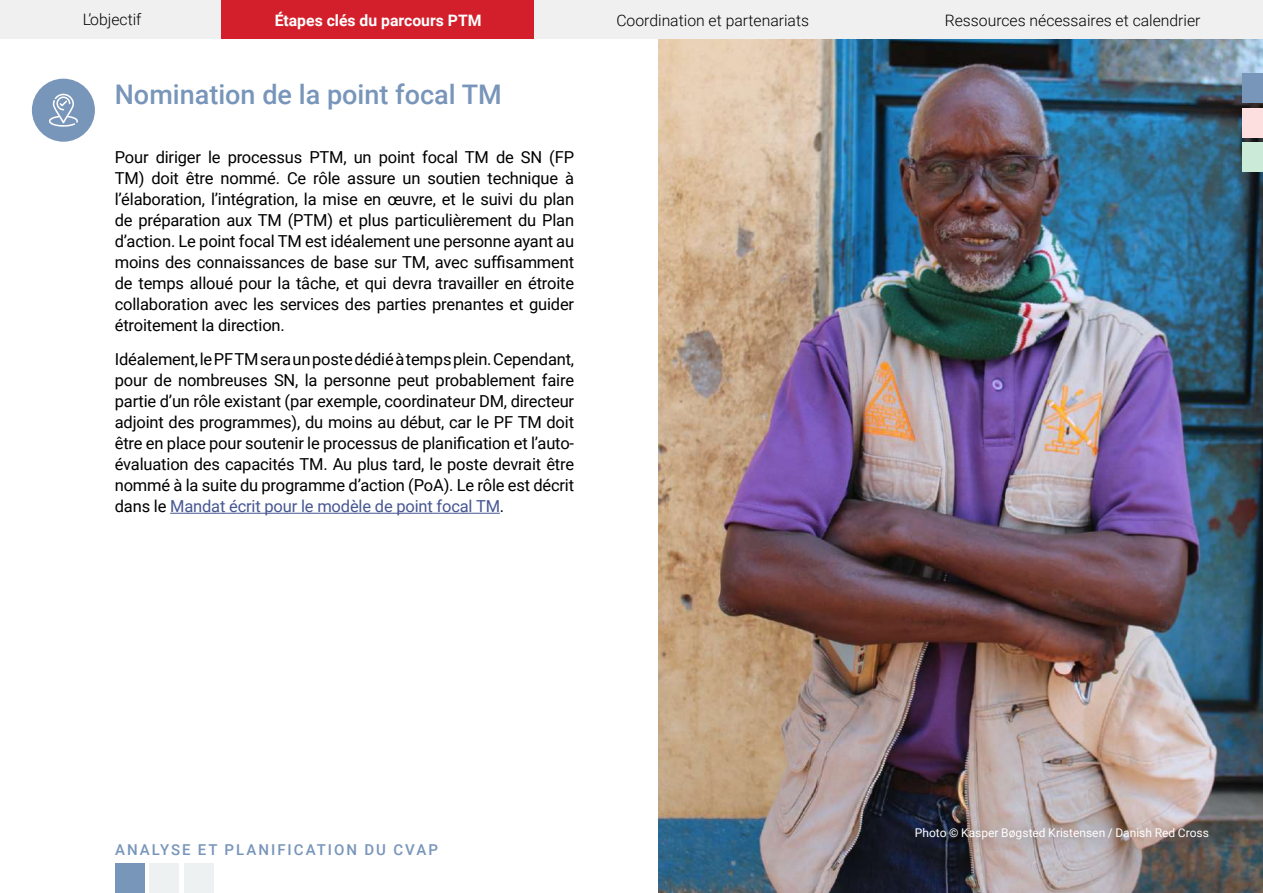
<style>
.page{position:relative;width:1263px;height:893px;background:#fff}
.page>*{position:absolute;margin:0;border:0;box-sizing:border-box;transform-origin:0 0}
.t1{font:500 27px "Roboto";color:#7895ba}
.t2{font:16.5px/21px "Roboto";letter-spacing:-.01em;color:#000;text-align:justify}
.t3{font:300 15.75px "Roboto";color:#000}
.t4{font:700 15.75px "Roboto";color:#fff}
.t5{font:500 15px "Roboto";letter-spacing:.135em;color:#7895ba}
.t6{font:12px "Roboto";color:#fff}
.s1{color:#465792}
</style>
<div class="page">
<img style="left:659px;top:39px;width:604px;height:854px">
<hr style="left:170px;top:513px;width:330px;height:1px;background:#465792">
<div style="left:0;top:0;width:1263px;height:39px;background:#f0f0f0"></div>
<div style="left:221px;top:0;width:313px;height:39px;background:#d31f2b"></div>
<div style="left:1242px;top:143px;width:21px;height:29px;background:#ccead8"></div>
<div style="left:1242px;top:73px;width:21px;height:30px;background:#7895ba"></div>
<div style="left:1242px;top:108px;width:21px;height:29px;background:#fcdfde"></div>
<div style="left:905px;top:818px;width:320px;height:37px;background:#000;opacity:.3"></div>
<div style="left:115px;top:864px;width:29px;height:29px;background:#7895ba"></div>
<div style="left:150px;top:864px;width:29px;height:29px;background:#eef1f2"></div>
<div style="left:184px;top:864px;width:30px;height:29px;background:#eef1f2"></div>
<div style="left:32px;top:79px;width:63px;height:63px;background:#7895ba;border-radius:50%"></div>
<svg style="left:49px;top:93px;width:29px;height:34px"></svg>
<p class="t3" style="left:83px;top:8px;width:60px">’Lobjectif</p>
<p class="t4" style="left:275px;top:10px;width:208px">Étapes clés du parcours PTM</p>
<h1 class="t1" style="left:115px;top:76px;width:388px">Nomination de la point focal TM</h1>
<p class="t2" style="left:115px;top:146px;width:461px">Pour diriger le processus PTM, un point focal TM de SN (FP TM) doit être nommé. Ce rôle assure un soutien technique à ’l élaboration ’l, intégration, la mise en œuvre, et le suivi du plan de préparation aux TM (PTM) et plus particulièrement du Plan ’d action. Le point focal TM est idéalement une personne ayant au moins des connaissances de base sur TM, avec suffisamment de temps alloué pour la tâche, et qui devra travailler en étroite collaboration avec les services des parties prenantes et guider étroitement la direction.</p>
<p class="t2" style="left:115px;top:348px;width:461px">Idéalement le, PFTMseraunpostedédiéàtempsplein.Cependant, pour de nombreuses SN, la personne peut probablement faire partie ’d un rôle existant (par exemple, coordinateur DM, directeur adjoint des programmes ,) du moins au début, car le PF TM doit</p>
<p class="t2" style="left:115px;top:453px;width:461px">évaluation des capacités TM. Au plus tard le, poste devrait être</p>
<p class="t2" style="left:115px;top:432px;width:461px">être en place pour soutenir le processus de planification et ’l auto-</p>
<p class="t2" style="left:115px;top:474px;width:461px">nommé laà suite du programme ’d action (PoA .) Le rôle est décrit dans le <span class="s1">Mandat écrit pour le modèle de point focal TM</span>.</p>
<p class="t3" style="left:616px;top:9px;width:194px">Coordination et partenariats</p>
<p class="t3" style="left:945px;top:10px;width:257px">Ressources nécessaires et calendrier</p>
<p class="t5" style="left:115px;top:839px;width:77px">ANALYSE</p>
<p class="t5" style="left:198px;top:839px;width:21px">ET</p>
<p class="t5" style="left:224px;top:839px;width:134px">P L A N FI CI A T OI N</p>
<p class="t5" style="left:364px;top:839px;width:23px">DU</p>
<p class="t5" style="left:393px;top:839px;width:46px">CVAP</p>
<p class="t6" style="left:915px;top:824px;width:296px">Photo © Kasper Bøgsted Kristensen / Danish Red Cross</p>
</div>
